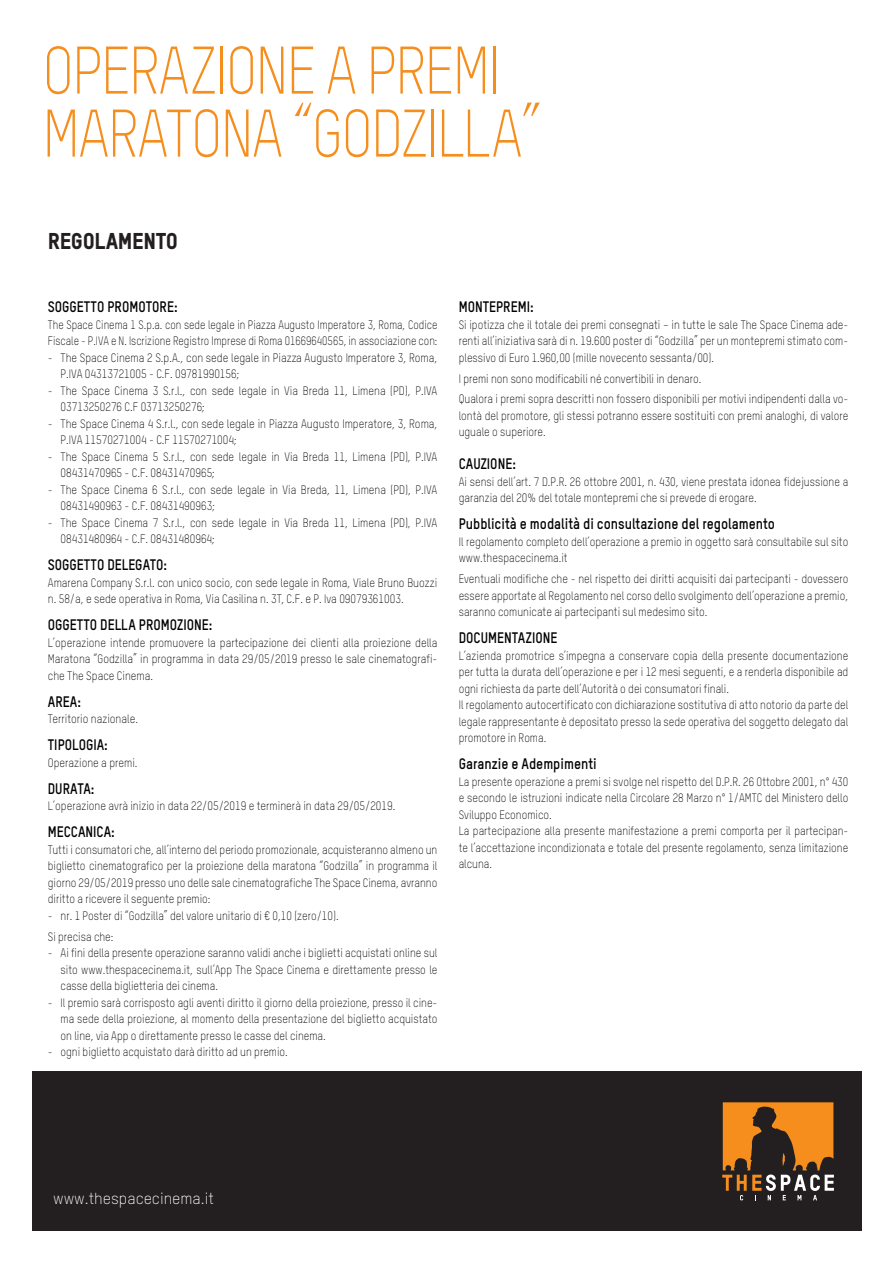
<style>
.page{position:relative;width:893px;height:1263px;background:#fff}
.page>*{position:absolute;margin:0;border:0;box-sizing:border-box;transform-origin:0 0}
.t1{font:300 66px "TSTAR";letter-spacing:-.03em;color:#f68e1e;scale:.88 1}
.t2{font:22.5px "TSTAR Headline";letter-spacing:-.02em;color:#231f20}
.t3{font:300 15.75px "TSTAR";color:#fff}
.t4{font:700 15px "TSTAR";color:#000;scale:.9 1}
.t5{font:300 12px/16.5px "TSTAR";color:#000;text-align:justify;scale:.89 1}
.t6{font:300 12px/16.5px "TSTAR";color:#000;scale:.9 1}
.t7{font:300 12px/16.5px "TSTAR";color:#000;scale:.86 1}
</style>
<div class="page">
<div style="left:32px;top:1071px;width:829px;height:160px;background:#231f20"></div>
<svg style="left:722px;top:1102px;width:112px;height:98px"></svg>
<p class="t1" style="left:43px;top:31px;width:522px">OPERAZIONE A PREMI</p>
<p class="t1" style="left:43px;top:94px;width:569px">MARATONA “GODZILLA”</p>
<p class="t2" style="left:48px;top:227px;width:132px">REGOLAMENTO</p>
<p class="t4" style="left:48px;top:298px;width:146px">SOGGETTO PROMOTORE:</p>
<p class="t7" style="left:48px;top:316px;width:455px">The Space Cinema 1 S.p.a. con sede legale in Piazza Augusto Imperatore 3, Roma, Codice<br>Fiscale - P.IVA e N. Iscrizione Registro Imprese di Roma 01669640565, in associazione con:</p>
<p class="t6" style="left:61px;top:349px;width:420px;text-indent:-13px">- The Space Cinema 2 S.p.A., con sede legale in Piazza Augusto Imperatore 3, Roma,<br>P.IVA 04313721005 - C.F. 09781990156;</p>
<p class="t6" style="left:61px;top:382px;width:420px;text-indent:-13px">- The Space Cinema 3 S.r.l., con sede legale in Via Breda 11, Limena (PD), P.IVA<br>03713250276 C.F 03713250276;</p>
<p class="t6" style="left:61px;top:415px;width:420px;text-indent:-13px">- The Space Cinema 4 S.r.l., con sede legale in Piazza Augusto Imperatore, 3, Roma,<br>P.IVA 11570271004 - C.F 11570271004;</p>
<p class="t6" style="left:61px;top:448px;width:420px;text-indent:-13px">- The Space Cinema 5 S.r.l., con sede legale in Via Breda 11, Limena (PD), P.IVA<br>08431470965 - C.F. 08431470965;</p>
<p class="t6" style="left:61px;top:481px;width:420px;text-indent:-13px">- The Space Cinema 6 S.r.l., con sede legale in Via Breda, 11, Limena (PD), P.IVA<br>08431490963 - C.F. 08431490963;</p>
<p class="t6" style="left:61px;top:514px;width:420px;text-indent:-13px">- The Space Cinema 7 S.r.l., con sede legale in Via Breda 11, Limena (PD), P.IVA<br>08431480964 - C.F. 08431480964;</p>
<p class="t4" style="left:48px;top:556px;width:134px">SOGGETTO DELEGATO:</p>
<p class="t6" style="left:48px;top:574px;width:434px">Amarena Company S.r.l. con unico socio, con sede legale in Roma, Viale Bruno Buozzi n. 58/a, e sede operativa in Roma, Via Casilina n. 3T, C.F. e P. Iva 09079361003.</p>
<p class="t4" style="left:48px;top:616px;width:184px">OGGETTO DELLA PROMOZIONE:</p>
<p class="t6" style="left:48px;top:634px;width:434px;text-align:justify">L’operazione intende promuovere la partecipazione dei clienti alla proiezione della Maratona “Godzilla” in programma in data 29/05/2019 presso le sale cinematografi&shy;che The Space Cinema.</p>
<p class="t4" style="left:48px;top:692px;width:38px">AREA:</p>
<p class="t6" style="left:48px;top:711px;width:102px">Territorio nazionale.</p>
<p class="t4" style="left:48px;top:736px;width:68px">TIPOLOGIA:</p>
<p class="t6" style="left:48px;top:754px;width:101px">Operazione a premi.</p>
<p class="t4" style="left:48px;top:779px;width:53px">DURATA:</p>
<p class="t6" style="left:48px;top:798px;width:388px">L’operazione avrà inizio in data 22/05/2019 e terminerà in data 29/05/2019.</p>
<p class="t4" style="left:48px;top:823px;width:76px">MECCANICA:</p>
<p class="t5" style="left:48px;top:841px;width:439px">Tutti i consumatori che, all’interno del periodo promozionale, acquisteranno almeno un biglietto cinematografico per la proiezione della maratona “Godzilla” in programma il giorno 29/05/2019 presso uno delle sale cinematografiche The Space Cinema, avranno diritto a ricevere il seguente premio:</p>
<p class="t5" style="left:48px;top:907px;width:328px">- nr. 1 Poster di “Godzilla” del valore unitario di € 0,10 (zero/10).</p>
<p class="t5" style="left:48px;top:928px;width:75px">Si precisa che:</p>
<p class="t5" style="left:61px;top:945px;width:425px;text-indent:-13px">- Ai fini della presente operazione saranno validi anche i biglietti acquistati online sul sito www.thespacecinema.it, sull’App The Space Cinema e direttamente presso le casse della biglietteria dei cinema.</p>
<p class="t5" style="left:61px;top:994px;width:425px;text-indent:-13px">- Il premio sarà corrisposto agli aventi diritto il giorno della proiezione, presso il cine&shy;ma sede della proiezione, al momento della presentazione del biglietto acquistato on line, via App o direttamente presso le casse del cinema.</p>
<p class="t5" style="left:48px;top:1044px;width:271px">- ogni biglietto acquistato darà diritto ad un premio.</p>
<p class="t4" style="left:459px;top:298px;width:85px">MONTEPREMI:</p>
<p class="t5" style="left:459px;top:316px;width:439px">Si ipotizza che il totale dei premi consegnati – in tutte le sale The Space Cinema ade&shy;renti all’iniziativa sarà di n. 19.600 poster di “Godzilla” per un montepremi stimato com&shy;plessivo di Euro 1.960,00 (mille novecento sessanta/00).</p>
<p class="t5" style="left:459px;top:370px;width:274px">I premi non sono modificabili né convertibili in denaro.</p>
<p class="t5" style="left:459px;top:391px;width:439px">Qualora i premi sopra descritti non fossero disponibili per motivi indipendenti dalla vo&shy;lontà del promotore, gli stessi potranno essere sostituiti con premi analoghi, di valore uguale o superiore.</p>
<p class="t4" style="left:459px;top:455px;width:65px">CAUZIONE:</p>
<p class="t5" style="left:459px;top:473px;width:439px">Ai sensi dell’art. 7 D.P.R. 26 ottobre 2001, n. 430, viene prestata idonea fidejussione a garanzia del 20% del totale montepremi che si prevede di erogare.</p>
<p class="t4" style="left:459px;top:515px;width:353px">Pubblicità e modalità di consultazione del regolamento</p>
<p class="t5" style="left:459px;top:533px;width:439px">Il regolamento completo dell’operazione a premio in oggetto sarà consultabile sul sito www.thespacecinema.it</p>
<p class="t5" style="left:459px;top:571px;width:439px">Eventuali modifiche che - nel rispetto dei diritti acquisiti dai partecipanti - dovessero essere apportate al Regolamento nel corso dello svolgimento dell’operazione a premio, saranno comunicate ai partecipanti sul medesimo sito.</p>
<p class="t4" style="left:459px;top:628px;width:111px">DOCUMENTAZIONE</p>
<p class="t5" style="left:459px;top:647px;width:439px">L’azienda promotrice s’impegna a conservare copia della presente documentazione per tutta la durata dell’operazione e per i 12 mesi seguenti, e a renderla disponibile ad ogni richiesta da parte dell’Autorità o dei consumatori finali.</p>
<p class="t5" style="left:459px;top:697px;width:439px">Il regolamento autocertificato con dichiarazione sostitutiva di atto notorio da parte del legale rappresentante è depositato presso la sede operativa del soggetto delegato dal promotore in Roma.</p>
<p class="t4" style="left:459px;top:754px;width:155px">Garanzie e Adempimenti</p>
<p class="t5" style="left:459px;top:773px;width:439px">La presente operazione a premi si svolge nel rispetto del D.P.R. 26 Ottobre 2001, n° 430 e secondo le istruzioni indicate nella Circolare 28 Marzo n° 1/AMTC del Ministero dello Sviluppo Economico.</p>
<p class="t5" style="left:459px;top:823px;width:439px">La partecipazione alla presente manifestazione a premi comporta per il partecipan&shy;te l’accettazione incondizionata e totale del presente regolamento, senza limitazione alcuna.</p>
<p class="t3" style="left:53px;top:1189px;width:162px">www.thespacecinema.it</p>
</div>
